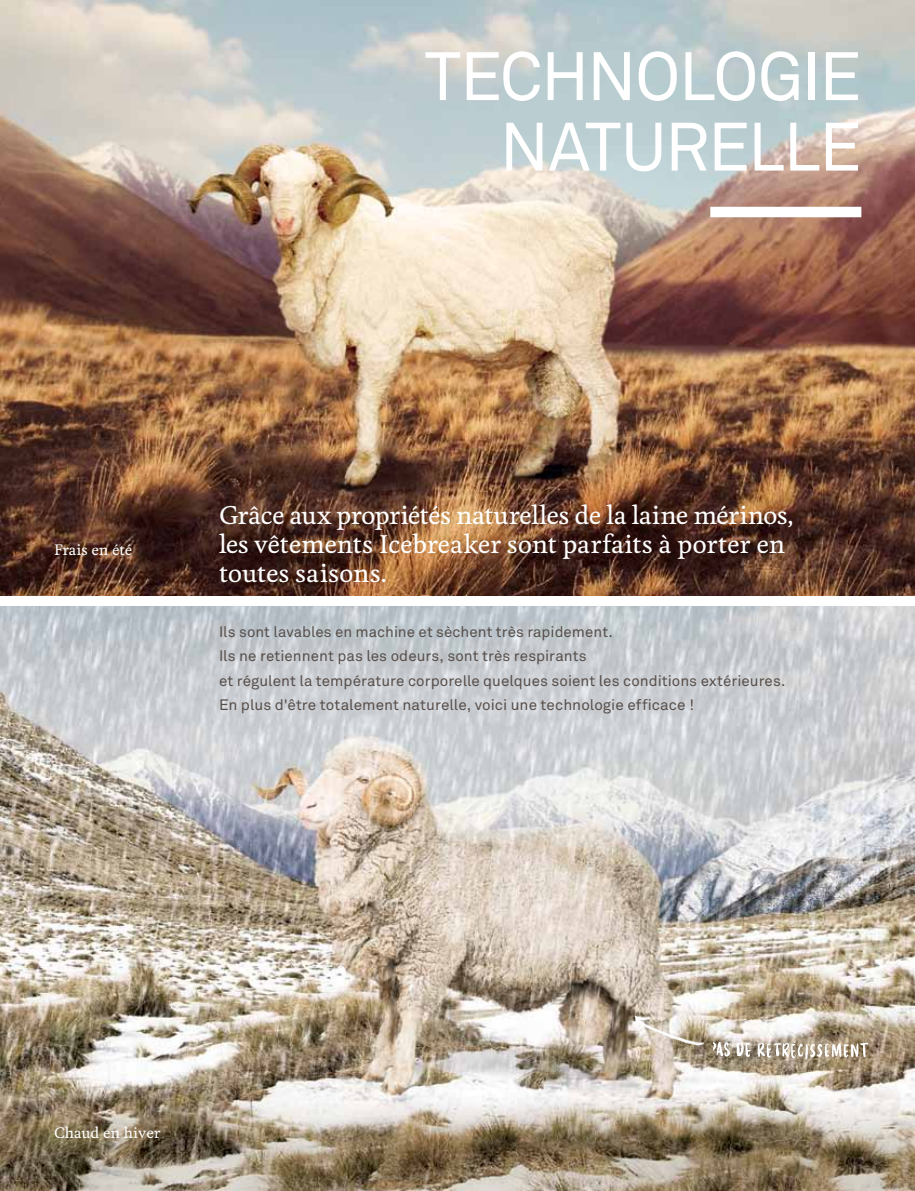
<style>
.page{position:relative;width:915px;height:1191px;background:#fff}
.page>*{position:absolute;margin:0;border:0;box-sizing:border-box;transform-origin:0 0}
.t1{font:67.5px/70.5px "Akkurat";letter-spacing:-.025em;color:#fff;text-align:right}
.t2{font:500 24px/28.8px "Feijoa";letter-spacing:-.005em;color:#fff}
.t3{font:15px/24.2px "Akkurat";letter-spacing:.005em;color:#584f4a}
.t4{font:500 14.25px "Feijoa";color:#fff}
</style>
<div class="page">
<img style="left:0;top:0;width:914px;height:595px">
<img style="left:0;top:607px;width:914px;height:584px">
<img style="left:713px;top:1038px;width:157px;height:22px">
<img style="left:634px;top:1008px;width:74px;height:47px">
<div style="left:710px;top:207px;width:151px;height:10px;background:#fff"></div>
<h1 class="t1" style="left:424px;top:43px;width:438px">TECHNOLOGIE<br>NATURELLE</h1>
<p class="t4" style="left:54px;top:540px;width:80px">Frais en été</p>
<h2 class="t2" style="left:219px;top:501px;width:576px">Grâce aux propriétés naturelles de la laine mérinos, les vêtements Icebreaker sont parfaits à porter en toutes saisons.</h2>
<p class="t3" style="left:219px;top:620px;width:568px">Ils sont lavables en machine et sèchent très rapidement.<br>Ils ne retiennent pas les odeurs, sont très respirants<br>et régulent la température corporelle quelques soient les conditions extérieures.<br>En plus d'être totalement naturelle, voici une technologie efficace !</p>
<p class="t4" style="left:54px;top:1124px;width:108px">Chaud en hiver</p>
</div>
